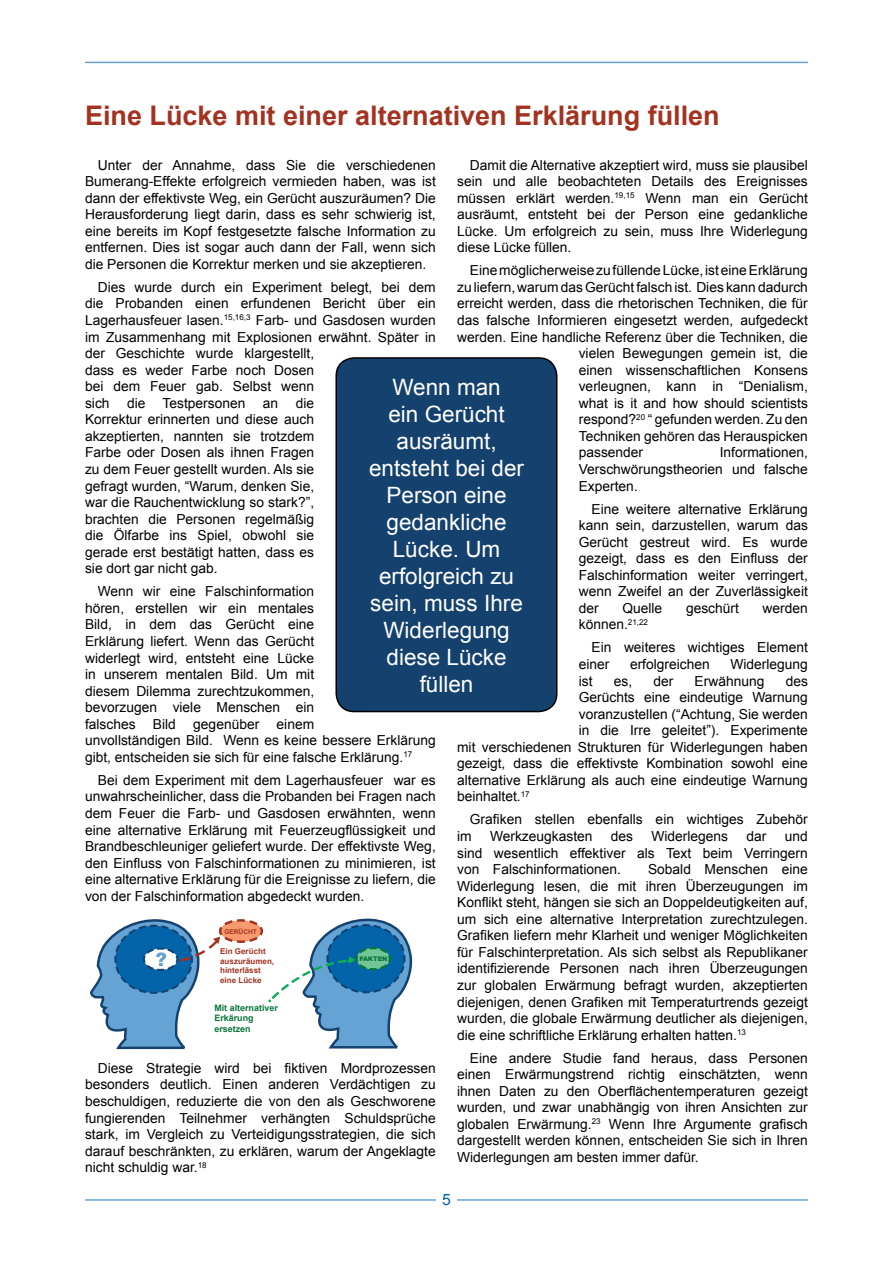
<style>
.page{position:relative;width:893px;height:1263px;background:#fff}
.page>*{position:absolute;margin:0;border:0;box-sizing:border-box;transform-origin:0 0}
.t1{font:700 27px "Arial";color:#a33321}
.t2{font:22.5px/27px "Arial";color:#fff;text-align:center}
.t3{font:15.75px "Arial";color:#0364aa}
.t4{font:13.8px/16.5px "Arial";color:#000;text-align:justify}
.t5{font:700 8.85px/10.6px "Arial";color:#09743b}
.t6{font:700 8.1px/9.6px "Arial";color:#a33321}
.t7{font:700 6.6px "Arial";color:#a33321}
.t8{font:900 6.3px "Arial";color:#09743b}
</style>
<div class="page">
<div style="left:336px;top:358px;width:221px;height:353px;background:#14416d;border-radius:18px"></div>
<div style="left:335px;top:357px;width:222px;height:355px;border:2px solid #000;border-radius:18px"></div>
<svg style="left:90px;top:918px;width:323px;height:132px"></svg>
<hr style="left:85px;top:62px;width:723px;height:1px;background:#65a3d4">
<hr style="left:85px;top:1199px;width:351px;height:2px;background:#65a3d4">
<hr style="left:457px;top:1199px;width:351px;height:2px;background:#65a3d4">
<h1 class="t1" style="left:85px;top:97px;width:636px">Eine Lücke mit einer alternativen Erklärung füllen</h1>
<p class="t4" style="left:85px;top:157px;width:352px;text-indent:13px">Unter der Annahme, dass Sie die verschiedenen Bumerang-Effekte erfolgreich vermieden haben, was ist dann der effektivste Weg, ein Gerücht auszuräumen? Die Herausforderung liegt darin, dass es sehr schwierig ist, eine bereits im Kopf festgesetzte falsche Information zu entfernen. Dies ist sogar auch dann der Fall, wenn sich die Personen die Korrektur merken und sie akzeptieren.</p>
<p class="t4" style="left:85px;top:279px;width:352px;text-align:left;text-indent:13px">Dies wurde durch ein Experiment belegt, bei dem die Probanden einen erfundenen Bericht über ein Lagerhausfeuer lasen.<sup>15,16,3</sup> Farb- und Gasdosen wurden im Zusammenhang mit Explosionen erwähnt. Später in der Geschichte wurde klargestellt,<br>dass es weder Farbe noch Dosen<br>bei dem Feuer gab. Selbst wenn<br>sich</p>
<p class="t4" style="left:457px;top:157px;width:352px;text-indent:13px">Damit die Alternative akzeptiert wird, muss sie plausibel sein und alle beobachteten Details des Ereignisses müssen erklärt werden.<sup>19,15</sup> Wenn man ein Gerücht ausräumt, entsteht bei der Person eine gedankliche Lücke. Um erfolgreich zu sein, muss Ihre Widerlegung diese Lücke füllen.</p>
<p class="t4" style="left:470px;top:262px;width:339px">Eine möglicherweise zu füllende Lücke, ist eine Erklärung</p>
<p class="t4" style="left:457px;top:279px;width:352px">zu liefern, warum das Gerücht falsch ist. Dies kann dadurch</p>
<p class="t4" style="left:457px;top:295px;width:352px">erreicht werden, dass die rhetorischen Techniken, die für</p>
<p class="t4" style="left:457px;top:312px;width:352px">das falsche Informieren eingesetzt werden, aufgedeckt</p>
<p class="t4" style="left:457px;top:329px;width:352px">werden. Eine handliche Referenz über die Techniken, die</p>
<p class="t4" style="left:579px;top:345px;width:231px">vielen Bewegungen gemein ist, die</p>
<p class="t4" style="left:579px;top:362px;width:231px">einen wissenschaftlichen Konsens</p>
<p class="t4" style="left:579px;top:378px;width:231px">verleugnen, kann in “Denialism,</p>
<p class="t4" style="left:579px;top:395px;width:231px">what is it and how should scientists</p>
<p class="t4" style="left:579px;top:411px;width:231px">respond?<sup>20</sup> “ gefunden werden. Zu den</p>
<p class="t4" style="left:579px;top:428px;width:231px">Techniken gehören das Herauspicken</p>
<p class="t4" style="left:579px;top:444px;width:66px">passender</p>
<h2 class="t2" style="left:369px;top:374px;width:157px">Wenn man<br>ein Gerücht ausräumt, entsteht bei der<br>Person eine gedankliche<br>Lücke. Um erfolgreich zu sein, muss Ihre<br>Widerlegung diese Lücke füllen</h2>
<p class="t4" style="left:85px;top:395px;width:231px;text-indent:211px">die Korrektur erinnerten und diese auch akzeptierten, nannten sie trotzdem Farbe oder Dosen als ihnen Fragen zu dem Feuer gestellt wurden. Als sie gefragt wurden, “Warum, denken Sie, war die Rauchentwicklung so stark?”, brachten die Personen regelmäßig die Ölfarbe ins Spiel, obwohl sie gerade erst bestätigt hatten, dass es sie dort gar nicht gab.</p>
<p class="t4" style="left:85px;top:583px;width:231px;text-indent:13px">Wenn wir eine Falschinformation hören, erstellen wir ein mentales Bild, in dem das Gerücht eine Erklärung liefert. Wenn das Gerücht widerlegt wird, entsteht eine Lücke in unserem mentalen Bild. Um mit diesem Dilemma zurechtzukommen, bevorzugen viele Menschen ein falsches</p>
<p class="t4" style="left:127px;top:395px;width:120px">die Testpersonen</p>
<p class="t4" style="left:263px;top:395px;width:17px">an</p>
<p class="t4" style="left:579px;top:444px;width:231px;text-indent:141px">Informationen, Verschwörungstheorien und falsche Experten.</p>
<p class="t4" style="left:579px;top:501px;width:231px;text-indent:13px">Eine weitere alternative Erklärung kann sein, darzustellen, warum das Gerücht gestreut wird. Es wurde gezeigt, dass es den Einfluss der Falschinformation weiter verringert, wenn Zweifel an der Zuverlässigkeit der</p>
<p class="t4" style="left:622px;top:600px;width:41px">Quelle</p>
<p class="t4" style="left:686px;top:600px;width:54px">geschürt</p>
<p class="t4" style="left:763px;top:600px;width:47px">werden</p>
<p class="t4" style="left:591px;top:613px;width:218px;line-height:23px;text-indent:-13px">können.<sup>21,22<br></sup>Ein weiteres wichtiges Element</p>
<p class="t4" style="left:579px;top:656px;width:32px">einer</p>
<p class="t4" style="left:630px;top:656px;width:81px">erfolgreichen</p>
<p class="t4" style="left:730px;top:656px;width:79px">Widerlegung</p>
<p class="t4" style="left:579px;top:672px;width:15px">ist</p>
<p class="t4" style="left:614px;top:672px;width:20px">es,</p>
<p class="t4" style="left:653px;top:672px;width:21px">der</p>
<p class="t4" style="left:695px;top:672px;width:71px">Erwähnung</p>
<p class="t4" style="left:786px;top:672px;width:24px">des</p>
<p class="t4" style="left:579px;top:689px;width:231px">Gerüchts eine eindeutige Warnung</p>
<p class="t4" style="left:579px;top:706px;width:231px">voranzustellen (“Achtung, Sie werden</p>
<p class="t4" style="left:579px;top:722px;width:231px">in die Irre geleitet”). Experimente</p>
<p class="t4" style="left:457px;top:739px;width:352px">mit verschiedenen Strukturen für Widerlegungen haben</p>
<p class="t4" style="left:457px;top:755px;width:352px">gezeigt, dass die effektivste Kombination sowohl eine</p>
<p class="t4" style="left:457px;top:772px;width:352px">alternative Erklärung als auch eine eindeutige Warnung</p>
<p class="t4" style="left:457px;top:788px;width:74px">beinhaltet.<sup>17</sup></p>
<p class="t4" style="left:457px;top:811px;width:352px;text-indent:13px">Grafiken stellen ebenfalls ein wichtiges Zubehör im</p>
<p class="t4" style="left:153px;top:716px;width:25px">Bild</p>
<p class="t4" style="left:193px;top:716px;width:67px">gegenüber</p>
<p class="t4" style="left:85px;top:716px;width:352px;text-align:left;text-indent:192px">einem<br>unvollständigen Bild. Wenn es keine bessere Erklärung gibt, entscheiden sie sich für eine falsche Erklärung.<sup>17</sup></p>
<p class="t4" style="left:85px;top:772px;width:352px;text-indent:13px">Bei dem Experiment mit dem Lagerhausfeuer war es unwahrscheinlicher, dass die Probanden bei Fragen nach dem Feuer die Farb- und Gasdosen erwähnten, wenn eine alternative Erklärung mit Feuerzeugflüssigkeit und Brandbeschleuniger geliefert wurde. Der effektivste Weg, den Einfluss von Falschinformationen zu minimieren, ist eine alternative Erklärung für die Ereignisse zu liefern, die von der Falschinformation abgedeckt wurden.</p>
<p class="t4" style="left:457px;top:828px;width:352px;text-indent:328px">und sind wesentlich effektiver als Text beim Verringern von Falschinformationen.</p>
<p class="t4" style="left:490px;top:828px;width:104px">Werkzeugkasten</p>
<p class="t4" style="left:611px;top:828px;width:24px">des</p>
<p class="t4" style="left:651px;top:828px;width:78px">Widerlegens</p>
<p class="t4" style="left:747px;top:828px;width:21px">dar</p>
<p class="t4" style="left:457px;top:861px;width:352px;text-indent:191px">Sobald Menschen eine Widerlegung lesen, die mit ihren Überzeugungen im Konflikt steht, hängen sie sich an Doppeldeutigkeiten auf, um sich eine alternative Interpretation zurechtzulegen.<br>Grafiken liefern mehr Klarheit und weniger Möglichkeiten für Falschinterpretation. Als sich selbst als Republikaner identifizierende Personen nach ihren Überzeugungen zur globalen Erwärmung befragt wurden, akzeptierten diejenigen, denen Grafiken mit Temperaturtrends gezeigt wurden, die globale Erwärmung deutlicher als diejenigen, die eine schriftliche Erklärung erhalten hatten.<sup>13</sup></p>
<p class="t4" style="left:457px;top:1050px;width:352px;text-indent:13px">Eine andere Studie fand heraus, dass Personen einen Erwärmungstrend richtig einschätzten, wenn ihnen Daten zu den Oberflächentemperaturen gezeigt wurden, und zwar unabhängig von ihren Ansichten zur globalen Erwärmung.<sup>23</sup> Wenn Ihre Argumente grafisch dargestellt werden können, entscheiden Sie sich in Ihren Widerlegungen am besten immer dafür.</p>
<p class="t7" style="left:224px;top:927px;width:34px">GERÜCHT</p>
<p class="t6" style="left:220px;top:946px;width:56px">Ein Gerücht auszuräumen, hinterlässt eine Lücke</p>
<p class="t8" style="left:359px;top:955px;width:30px">FAKTEN</p>
<p class="t5" style="left:214px;top:1002px;width:65px">Mit alternativer<br>Erkärung ersetzen</p>
<p class="t4" style="left:85px;top:1060px;width:352px;text-indent:13px">Diese Strategie wird bei fiktiven Mordprozessen besonders deutlich. Einen anderen Verdächtigen zu beschuldigen, reduzierte die von den als Geschworene fungierenden Teilnehmer verhängten Schuldsprüche stark, im Vergleich zu Verteidigungsstrategien, die sich darauf beschränkten, zu erklären, warum der Angeklagte nicht schuldig war.<sup>18</sup></p>
<p class="t3" style="left:442px;top:1189px;width:10px">5</p>
</div>
